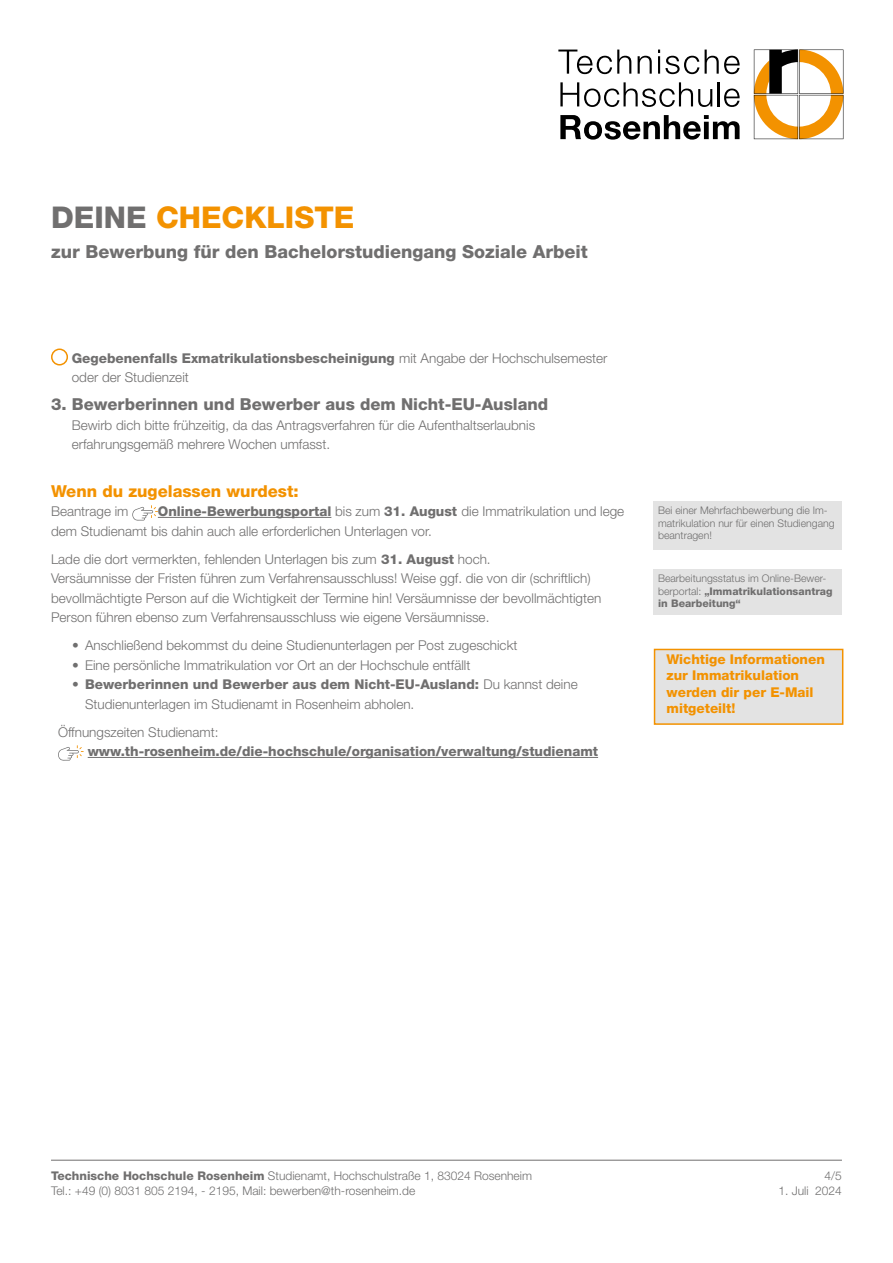
<style>
.page{position:relative;width:893px;height:1263px;background:#fff}
.page>*{position:absolute;margin:0;border:0;box-sizing:border-box;transform-origin:0 0}
.t1{font:800 30px "Helvetica Neue LT Pro";color:#f39200}
.t2{font:800 18px "Helvetica Neue LT Pro";color:#706f6f}
.t3{font:800 16.5px "Helvetica Neue LT Pro";color:#706f6f}
.t4{font:800 16.5px "Helvetica Neue LT Pro";color:#f39200}
.t5{font:300 13.5px/19.5px "Helvetica Neue LT Pro";color:#706f6f}
.t6{font:800 13.5px "Helvetica Neue LT Pro";color:#706f6f}
.t7{font:800 13.5px/16.2px "Helvetica Neue LT Pro";color:#f39200}
.t8{font:300 12px/14.4px "Helvetica Neue LT Pro";color:#706f6f}
.t9{font:300 10.5px/12.6px "Helvetica Neue LT Pro";color:#706f6f}
.s1{color:#706f6f}
.s2{font-weight:800}
</style>
<div class="page">
<svg style="left:560px;top:82px;width:152px;height:25px"></svg>
<hr style="left:718px;top:82px;width:2px;height:24px;background:#000">
<svg style="left:724px;top:89px;width:16px;height:18px"></svg>
<svg style="left:560px;top:115px;width:180px;height:25px"></svg>
<svg style="left:558px;top:50px;width:73px;height:24px"></svg>
<svg style="left:638px;top:56px;width:14px;height:18px"></svg>
<svg style="left:658px;top:50px;width:41px;height:24px"></svg>
<svg style="left:705px;top:50px;width:35px;height:24px"></svg>
<svg style="left:754px;top:50px;width:89px;height:89px"></svg>
<hr style="left:51px;top:1160px;width:791px;height:1px;background:#706f6f">
<hr style="left:158px;top:517px;width:173px;height:1px;background:#706f6f">
<hr style="left:88px;top:757px;width:510px;height:1px;background:#706f6f">
<div style="left:51px;top:348px;width:17px;height:17px;border:2px solid #f39200;border-radius:50%"></div>
<svg style="left:132px;top:505px;width:26px;height:16px"></svg>
<svg style="left:58px;top:745px;width:26px;height:16px"></svg>
<div style="left:654px;top:501px;width:188px;height:49px;background:#e3e3e3"></div>
<div style="left:654px;top:569px;width:188px;height:45px;background:#e3e3e3"></div>
<div style="left:654px;top:649px;width:189px;height:75px;background:#e3e3e3"></div>
<div style="left:654px;top:649px;width:189px;height:76px;border:2px solid #f39200"></div>
<h1 class="t1" style="left:51px;top:199px;width:305px"><span class="s1">DEINE</span> CHECKLISTE</h1>
<h2 class="t2" style="left:51px;top:241px;width:538px">zur Bewerbung für den Bachelorstudiengang Soziale Arbeit</h2>
<p class="t5" style="left:72px;top:348px;width:537px"><span class="s2">Gegebenenfalls Exmatrikulationsbescheinigung</span> mit Angabe der Hochschulsemester oder der Studienzeit</p>
<p class="t3" style="left:51px;top:394px;width:499px">3. Bewerberinnen und Bewerber aus dem Nicht-EU-Ausland</p>
<p class="t5" style="left:72px;top:415px;width:465px">Bewirb dich bitte frühzeitig, da das Antragsverfahren für die Aufenthaltserlaubnis erfahrungsgemäß mehrere Wochen umfasst.</p>
<p class="t4" style="left:51px;top:481px;width:249px">Wenn du zugelassen wurdest:</p>
<p class="t5" style="left:51px;top:501px;width:79px">Beantrage im</p>
<p class="t5" style="left:51px;top:501px;width:575px;text-indent:107px"><span class="s2">Online-Bewerbungsportal</span> bis zum <span class="s2">31. August</span> die Immatrikulation und lege dem Studienamt bis dahin auch alle erforderlichen Unterlagen vor.</p>
<p class="t5" style="left:51px;top:549px;width:552px">Lade die dort vermerkten, fehlenden Unterlagen bis zum <span class="s2">31. August</span> hoch.<br>Versäumnisse der Fristen führen zum Verfahrensausschluss! Weise ggf. die von dir (schriftlich) bevollmächtigte Person auf die Wichtigkeit der Termine hin! Versäumnisse der bevollmächtigten Person führen ebenso zum Verfahrensausschluss wie eigene Versäumnisse.</p>
<p class="t5" style="left:72px;top:635px;width:447px">• Anschließend bekommst du deine Studienunterlagen per Post zugeschickt</p>
<p class="t5" style="left:72px;top:655px;width:400px">• Eine persönliche Immatrikulation vor Ort an der Hochschule entfällt</p>
<p class="t5" style="left:85px;top:674px;width:494px;text-indent:-13px"><span class="s2">• Bewerberinnen und Bewerber aus dem Nicht-EU-Ausland:</span> Du kannst deine<br>Studienunterlagen im Studienamt in Rosenheim abholen.</p>
<p class="t5" style="left:58px;top:722px;width:162px">Öffnungszeiten Studienamt:</p>
<p class="t6" style="left:88px;top:743px;width:512px">www.th-rosenheim.de/die-hochschule/organisation/verwaltung/studienamt</p>
<p class="t9" style="left:658px;top:504px;width:178px">Bei einer Mehrfachbewerbung die Im&shy;matrikulation nur für einen Studiengang beantragen!</p>
<p class="t9" style="left:658px;top:572px;width:176px">Bearbeitungsstatus im Online-Bewer&shy;berportal: <span class="s2">„Immatrikulationsantrag in Bearbeitung“</span></p>
<p class="t7" style="left:667px;top:651px;width:160px">Wichtige Informationen zur Immatrikulation werden dir per E-Mail mitgeteilt!</p>
<p class="t8" style="left:51px;top:1169px;width:483px"><span class="s2">Technische Hochschule Rosenheim</span> Studienamt, Hochschulstraße 1, 83024 Rosenheim<br>Tel.: +49 (0) 8031 805 2194, - 2195, Mail: bewerben@th-rosenheim.de</p>
<p class="t8" style="left:825px;top:1169px;width:19px">4/5</p>
<p class="t8" style="left:778px;top:1183px;width:65px">1. Juli 2024</p>
</div>
